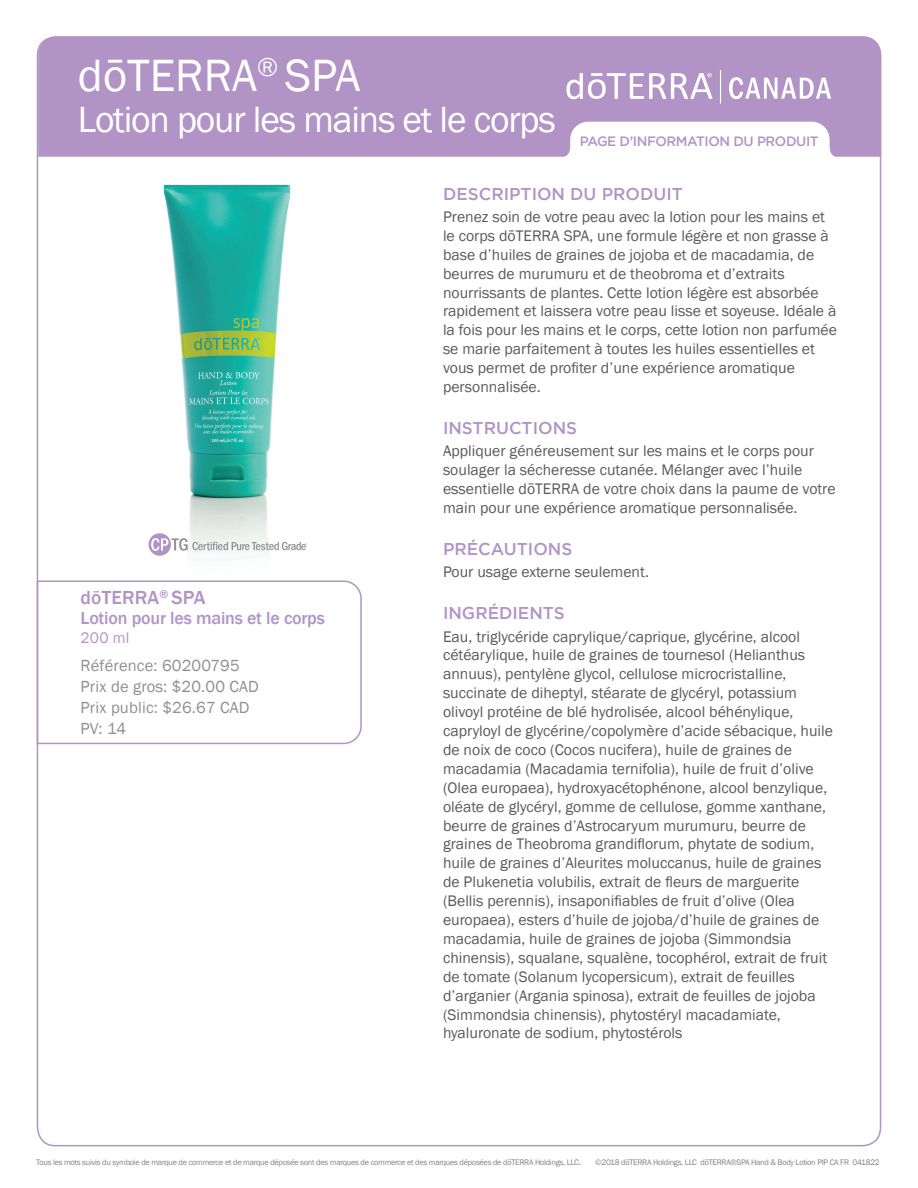
<style>
.page{position:relative;width:918px;height:1188px;background:#fff}
.page>*{position:absolute;margin:0;border:0;box-sizing:border-box;transform-origin:0 0}
.Main_H1{font:46.5px "Franklin Gothic";color:#fff}
.Main_H1-2{font:37.5px "Franklin Gothic";letter-spacing:-.03em;color:#fff}
.Tag_H1{font:500 19.5px "Franklin Gothic";letter-spacing:.01em;color:#b194c5}
.Tag_H1-2{font:500 18px "Franklin Gothic";letter-spacing:-.01em;color:#b194c5}
.Purple_Headers{font:500 17.1px "Gotham";color:#b194c5}
.Tag_details{font:16.5px "Franklin Gothic";letter-spacing:.01em;color:#8d8f92}
.Body{font:15.75px/18.9px "Franklin Gothic";color:#5a5a5d}
.Tag_H2{font:15.75px "Franklin Gothic";color:#b194c5}
.t1{font:500 13.5px "Gotham";letter-spacing:-.03em;color:#b194c5}
.t2{font:8.25px "Franklin Gothic";letter-spacing:-.03em;color:#808285}
</style>
<div class="page">
<div style="left:38px;top:36px;width:843px;height:121px;background:#b194c5"></div>
<svg style="left:560px;top:122px;width:280px;height:35px"></svg>
<svg style="left:729px;top:77px;width:102px;height:22px"></svg>
<svg style="left:566px;top:73px;width:146px;height:26px"></svg>
<hr style="left:720px;top:70px;width:1px;height:34px;background:#fff">
<img style="left:163px;top:184px;width:128px;height:349px">
<svg style="left:36px;top:580px;width:326px;height:165px"></svg>
<svg style="left:148px;top:533px;width:159px;height:23px"></svg>
<p class="Main_H1" style="left:78px;top:47px;width:284px">dōTERRA<sup>®</sup> SPA</p>
<p class="Main_H1-2" style="left:78px;top:96px;width:479px">Lotion pour les mains et le corps</p>
<p class="t1" style="left:580px;top:133px;width:240px">PAGE D’INFORMATION DU PRODUIT</p>
<p class="Tag_H1" style="left:81px;top:586px;width:126px">dōTERRA<sup>®</sup> SPA</p>
<p class="Tag_H1-2" style="left:81px;top:607px;width:246px">Lotion pour les mains et le corps</p>
<p class="Tag_H2" style="left:81px;top:628px;width:50px">200 ml</p>
<p class="Tag_details" style="left:81px;top:655px;width:161px">Référence: 60200795</p>
<p class="Tag_details" style="left:81px;top:676px;width:180px">Prix de gros: $20.00 CAD</p>
<p class="Tag_details" style="left:81px;top:697px;width:170px">Prix public: $26.67 CAD</p>
<p class="Tag_details" style="left:81px;top:718px;width:47px">PV: 14</p>
<p class="Purple_Headers" style="left:443px;top:184px;width:241px">DESCRIPTION DU PRODUIT</p>
<p class="Body" style="left:443px;top:208px;width:395px">Prenez soin de votre peau avec la lotion pour les mains et le corps dōTERRA SPA, une formule légère et non grasse à base d’huiles de graines de jojoba et de macadamia, de beurres de murumuru et de theobroma et d’extraits nourrissants de plantes. Cette lotion légère est absorbée rapidement et laissera votre peau lisse et soyeuse. Idéale à la fois pour les mains et le corps, cette lotion non parfumée se marie parfaitement à toutes les huiles essentielles et vous permet de profiter d’une expérience aromatique personnalisée.</p>
<p class="Purple_Headers" style="left:443px;top:418px;width:136px">INSTRUCTIONS</p>
<p class="Body" style="left:443px;top:442px;width:394px">Appliquer généreusement sur les mains et le corps pour soulager la sécheresse cutanée. Mélanger avec l’huile essentielle dōTERRA de votre choix dans la paume de votre main pour une expérience aromatique personnalisée.</p>
<p class="Purple_Headers" style="left:443px;top:539px;width:131px">PRÉCAUTIONS</p>
<p class="Body" style="left:443px;top:563px;width:207px">Pour usage externe seulement.</p>
<p class="Purple_Headers" style="left:443px;top:604px;width:123px">INGRÉDIENTS</p>
<p class="Body" style="left:443px;top:627px;width:392px">Eau, triglycéride caprylique/caprique, glycérine, alcool cétéarylique, huile de graines de tournesol (Helianthus annuus), pentylène glycol, cellulose microcristalline, succinate de diheptyl, stéarate de glycéryl, potassium olivoyl protéine de blé hydrolisée, alcool béhénylique, capryloyl de glycérine/copolymère d’acide sébacique, huile de noix de coco (Cocos nucifera), huile de graines de macadamia (Macadamia ternifolia), huile de fruit d’olive (Olea europaea), hydroxyacétophénone, alcool benzylique, oléate de glycéryl, gomme de cellulose, gomme xanthane, beurre de graines d’Astrocaryum murumuru, beurre de graines de Theobroma grandiflorum, phytate de sodium, huile de graines d’Aleurites moluccanus, huile de graines de Plukenetia volubilis, extrait de fleurs de marguerite (Bellis perennis), insaponifiables de fruit d’olive (Olea europaea), esters d’huile de jojoba/d’huile de graines de macadamia, huile de graines de jojoba (Simmondsia chinensis), squalane, squalène, tocophérol, extrait de fruit de tomate (Solanum lycopersicum), extrait de feuilles d’arganier (Argania spinosa), extrait de feuilles de jojoba (Simmondsia chinensis), phytostéryl macadamiate, hyaluronate de sodium, phytostérols</p>
<p class="t2" style="left:36px;top:1157px;width:546px">Tous les mots suivis du symbole de marque de commerce et de marque déposée sont des marques de commerce et des marques déposées de dōTERRA Holdings, LLC.</p>
<p class="t2" style="left:595px;top:1157px;width:286px">©2018 dōTERRA Holdings, LLC dōTERRA®SPA Hand &amp; Body Lotion PIP CA FR 041822</p>
</div>
